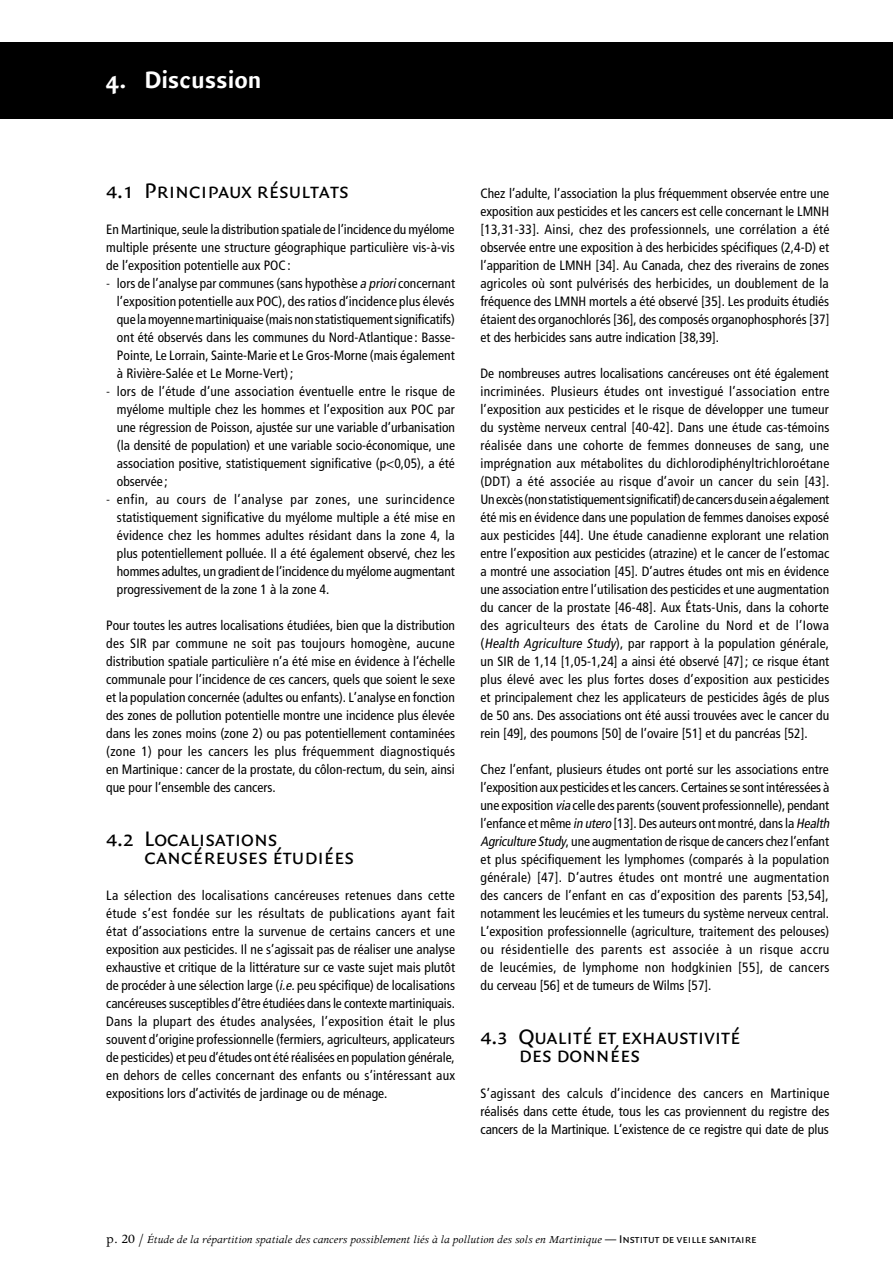
<style>
.page{position:relative;width:893px;height:1263px;background:#fff}
.page>*{position:absolute;margin:0;border:0;box-sizing:border-box;transform-origin:0 0}
.t1{font:700 25.5px "Quadraat Sans";color:#fff}
.t2{font:22.5px/18px "Quadraat Sans Caps";color:#000}
.t3{font:condensed 13.5px/18px "Frutiger LT Std";color:#000;text-align:justify}
.t4{font:italic 12px "Apollo";color:#000}
.s1{font-weight:300}
.s2{font-style:italic}
.s3{font-style:normal;font-size:14.25px}
.s4{font-family:"Quadraat Sans Caps";font-style:normal}
</style>
<div class="page">
<div style="left:0;top:43px;width:893px;height:76px;background:#000"></div>
<h1 class="t1" style="left:106px;top:65px;width:157px">4. Discussion</h1>
<h2 class="t2" style="left:106px;top:182px;width:244px">4.1 Principaux résultats</h2>
<p class="t3" style="left:106px;top:220px;width:350px">En Martinique, seule la distribution spatiale de l’incidence du myélome multiple présente une structure géographique particulière vis-à-vis de l’exposition potentielle aux POC :</p>
<p class="t3" style="left:117px;top:274px;width:340px;text-indent:-11px"><span class="s1">-</span> lors de l’analyse par communes (sans hypothèse <span class="s2">apriori</span>concernant l’exposition potentielle aux POC), des ratios d’incidence plus élevés que la moyenne martiniquaise (mais non statistiquement significatifs) ont été observés dans les communes du Nord-Atlantique : Basse-Pointe, Le Lorrain, Sainte-Marie et Le Gros-Morne (mais également à Rivière-Salée et Le Morne-Vert) ;</p>
<p class="t3" style="left:117px;top:382px;width:340px;text-indent:-11px"><span class="s1">-</span> lors de l’étude d’une association éventuelle entre le risque de myélome multiple chez les hommes et l’exposition aux POC par une régression de Poisson, ajustée sur une variable d’urbanisation (la densité de population) et une variable socio-économique, une association positive, statistiquement significative (p&lt;0,05), a été observée ;</p>
<p class="t3" style="left:117px;top:490px;width:340px;text-indent:-11px"><span class="s1">-</span> enfin, au cours de l’analyse par zones, une surincidence statistiquement significative du myélome multiple a été mise en évidence chez les hommes adultes résidant dans la zone 4, la plus potentiellement polluée. Il a été également observé, chez les hommes adultes, un gradient de l’incidence du myélome augmentant progressivement de la zone 1 à la zone 4.</p>
<p class="t3" style="left:106px;top:616px;width:350px">Pour toutes les autres localisations étudiées, bien que la distribution des SIR par commune ne soit pas toujours homogène, aucune distribution spatiale particulière n’a été mise en évidence à l’échelle communale pour l’incidence de ces cancers, quels que soient le sexe et la population concernée (adultes ou enfants). L’analyse en fonction des zones de pollution potentielle montre une incidence plus élevée dans les zones moins (zone 2) ou pas potentiellement contaminées (zone 1) pour les cancers les plus fréquemment diagnostiqués en Martinique : cancer de la prostate, du côlon-rectum, du sein, ainsi que pour l’ensemble des cancers.</p>
<h2 class="t2" style="left:145px;top:830px;width:211px;text-indent:-38px">4.2 Localisations cancéreuses étudiées</h2>
<p class="t3" style="left:106px;top:886px;width:350px">La sélection des localisations cancéreuses retenues dans cette étude s’est fondée sur les résultats de publications ayant fait état d’associations entre la survenue de certains cancers et une exposition aux pesticides. Il ne s’agissait pas de réaliser une analyse exhaustive et critique de la littérature sur ce vaste sujet mais plutôt de procéder à une sélection large (<span class="s2">i.e.</span>peu spécifique) de localisations cancéreuses susceptibles d’être étudiées dans le contexte martiniquais.<br>Dans la plupart des études analysées, l’exposition était le plus souvent d’origine professionnelle (fermiers, agriculteurs, applicateurs de pesticides) et peu d’études ont été réalisées en population générale, en dehors de celles concernant des enfants ou s’intéressant aux expositions lors d’activités de jardinage ou de ménage.</p>
<p class="t3" style="left:480px;top:184px;width:350px">Chez l’adulte, l’association la plus fréquemment observée entre une exposition aux pesticides et les cancers est celle concernant le LMNH [13,31-33]. Ainsi, chez des professionnels, une corrélation a été observée entre une exposition à des herbicides spécifiques (2,4-D) et l’apparition de LMNH [34]. Au Canada, chez des riverains de zones agricoles où sont pulvérisés des herbicides, un doublement de la fréquence des LMNH mortels a été observé [35]. Les produits étudiés étaient des organochlorés [36], des composés organophosphorés [37] et des herbicides sans autre indication [38,39].</p>
<p class="t3" style="left:480px;top:364px;width:350px">De nombreuses autres localisations cancéreuses ont été également incriminées. Plusieurs études ont investigué l’association entre l’exposition aux pesticides et le risque de développer une tumeur du système nerveux central [40-42]. Dans une étude cas-témoins réalisée dans une cohorte de femmes donneuses de sang, une imprégnation aux métabolites du dichlorodiphényltrichloroétane (DDT) a été associée au risque d’avoir un cancer du sein [43].<br>Un excès (non statistiquement significatif) de cancers du sein a également été mis en évidence dans une population de femmes danoises exposé aux pesticides [44]. Une étude canadienne explorant une relation entre l’exposition aux pesticides (atrazine) et le cancer de l’estomac a montré une association [45]. D’autres études ont mis en évidence une association entre l’utilisation des pesticides et une augmentation du cancer de la prostate [46-48]. Aux États-Unis, dans la cohorte des agriculteurs des états de Caroline du Nord et de l’Iowa (<span class="s2">Health Agriculture Study</span>), par rapport à la population générale, un SIR de 1,14 [1,05-1,24] a ainsi été observé [47]; ce risque étant plus élevé avec les plus fortes doses d’exposition aux pesticides et principalement chez les applicateurs de pesticides âgés de plus de 50 ans. Des associations ont été aussi trouvées avec le cancer du rein [49], des poumons [50] de l’ovaire [51] et du pancréas [52].</p>
<p class="t3" style="left:480px;top:760px;width:353px;text-align:left">Chez l’enfant, plusieurs études ont porté sur les associations entre l’exposition aux pesticides et les cancers. Certaines se sont intéressées à une exposition <span class="s2">via</span> celle des parents (souvent professionnelle), pendant l’enfance et même <span class="s2">in utero</span> [13]. Des auteurs ont montré, dans la <span class="s2">Health Agriculture Study</span>, une augmentation de risque de cancers chez l’enfant et plus spécifiquement les lymphomes (comparés à la population générale) [47]. D’autres études ont montré une augmentation des cancers de l’enfant en cas d’exposition des parents [53,54], notamment les leucémies et les tumeurs du système nerveux central.<br>L’exposition professionnelle (agriculture, traitement des pelouses) ou résidentielle des parents est associée à un risque accru de leucémies, de lymphome non hodgkinien [55], de cancers du cerveau [56] et de tumeurs de Wilms [57].</p>
<h2 class="t2" style="left:519px;top:1028px;width:223px;text-indent:-38px">4.3 Qualité et exhaustivité des données</h2>
<p class="t3" style="left:480px;top:1084px;width:350px">S’agissant des calculs d’incidence des cancers en Martinique réalisés dans cette étude, tous les cas proviennent du registre des cancers de la Martinique. L’existence de ce registre qui date de plus</p>
<p class="t4" style="left:106px;top:1233px;width:652px"><span class="s3">p. 20 /</span> Étude de la répartition spatiale des cancers possiblement liés à la pollution des sols en Martinique <span class="s4">— Institut de veille sanitaire</span></p>
</div>
